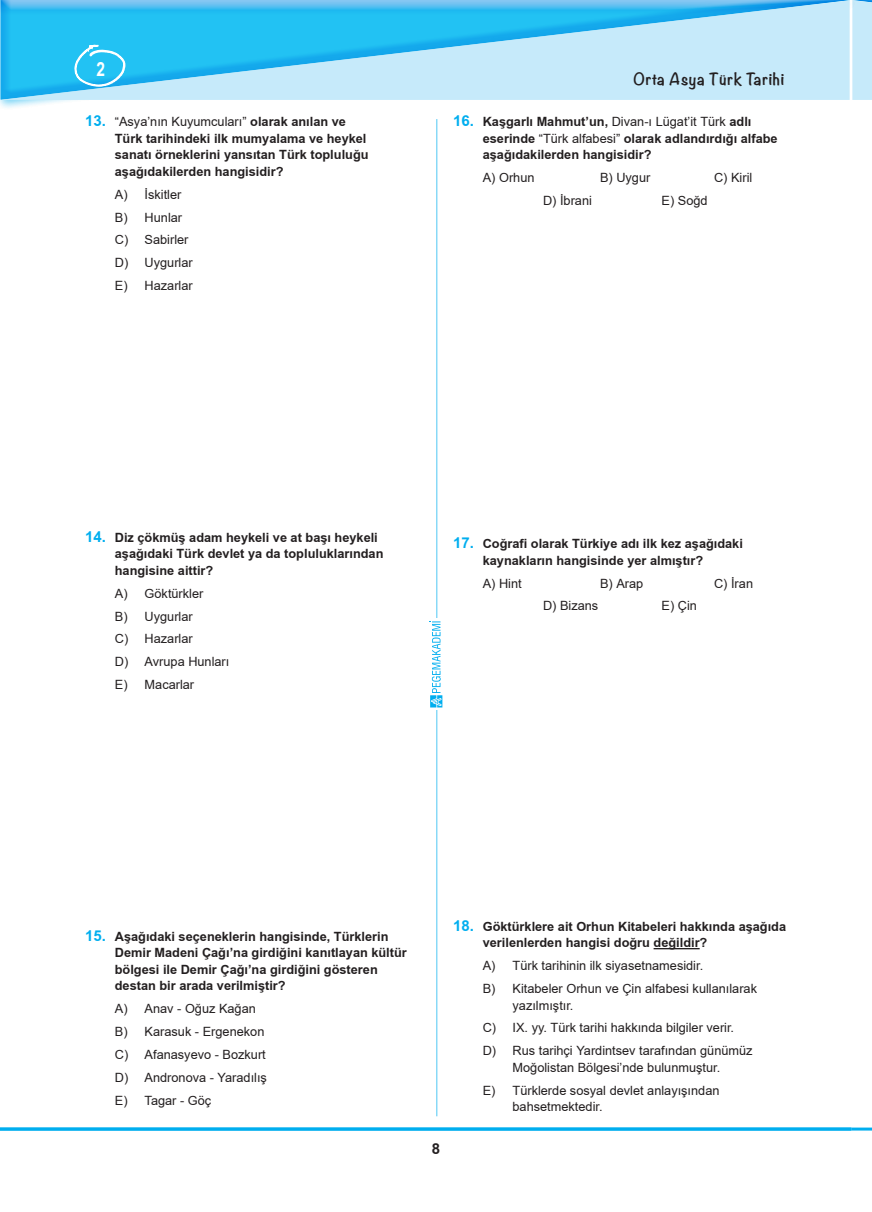
<style>
.page{position:relative;width:872px;height:1212px;background:#fff}
.page>*{position:absolute;margin:0;border:0;box-sizing:border-box;transform-origin:0 0}
.t1{font:700 19.5px "TR Arial";color:#fff;scale:.8 1}
.t2{font:700 15px "Noteworthy";letter-spacing:.04em;color:#231f20}
.t3{font:700 15px "TR Arial";color:#231f20}
.t4{font:700 12.75px/16.5px "TR Arial";color:#231f20}
.t5{font:12.75px/23px "TR Arial";color:#231f20}
.s1{font-size:15px;color:#00aeef}
.s2{font-weight:400}
</style>
<div class="page">
<svg style="left:858px;top:0;width:14px;height:100px"></svg>
<hr style="left:851px;top:1127px;width:21px;height:3px;background:#00aeef">
<div style="left:0;top:0;width:858px;height:110px;background:#00aeef;opacity:.33"></div>
<div style="left:0;top:0;width:851px;height:102px;background:#00aeef;opacity:.4"></div>
<svg style="left:0;top:0;width:849px;height:100px;background:#7ad3f5"></svg>
<hr style="left:436px;top:119px;width:1px;height:997px;background:#00aeef">
<svg style="left:430px;top:619px;width:13px;height:91px"></svg>
<svg style="left:429px;top:621px;width:13px;height:86px"></svg>
<svg style="left:74px;top:44px;width:53px;height:44px;background:#44c8f3"></svg>
<hr style="left:0;top:1127px;width:851px;height:3px;background:#00aeef">
<hr style="left:653px;top:948px;width:46px;height:1px;background:#231f20">
<h1 class="t1" style="left:96px;top:56px;width:12px">2</h1>
<p class="t4" style="left:115px;top:114px;width:255px;text-indent:-30px"><span class="s1">13.</span> <span class="s2">“Asya’nın Kuyumcuları”</span> olarak anılan ve Türk tarihindeki ilk mumyalama ve heykel sanatı örneklerini yansıtan Türk topluluğu aşağıdakilerden hangisidir?</p>
<p class="t5" style="left:115px;top:183px;width:79px">A) İskitler<br>B) Hunlar<br>C) Sabirler<br>D) Uygurlar<br>E) Hazarlar</p>
<p class="t2" style="left:633px;top:65px;width:152px">Orta Asya Türk Tarihi</p>
<p class="t4" style="left:483px;top:114px;width:296px;text-indent:-30px"><span class="s1">16.</span> Kaşgarlı Mahmut’un, <span class="s2">Divan-ı Lügat’it Türk</span> adlı eserinde <span class="s2">“Türk alfabesi”</span> olarak adlandırdığı alfabe aşağıdakilerden hangisidir?</p>
<p class="t5" style="left:483px;top:166px;width:53px">A) Orhun</p>
<p class="t5" style="left:600px;top:166px;width:52px">B) Uygur</p>
<p class="t5" style="left:714px;top:166px;width:40px">C) Kiril</p>
<p class="t5" style="left:543px;top:189px;width:50px">D) İbrani</p>
<p class="t5" style="left:661px;top:189px;width:48px">E) Soğd</p>
<p class="t4" style="left:115px;top:529px;width:270px;text-indent:-30px"><span class="s1">14.</span> Diz çökmüş adam heykeli ve at başı heykeli aşağıdaki Türk devlet ya da topluluklarından hangisine aittir?</p>
<p class="t5" style="left:115px;top:582px;width:116px">A) Göktürkler<br>B) Uygurlar<br>C) Hazarlar<br>D) Avrupa Hunları<br>E) Macarlar</p>
<p class="t4" style="left:483px;top:536px;width:262px;text-indent:-30px"><span class="s1">17.</span> Coğrafi olarak Türkiye adı ilk kez aşağıdaki kaynakların hangisinde yer almıştır?</p>
<p class="t5" style="left:483px;top:572px;width:40px">A) Hint</p>
<p class="t5" style="left:600px;top:572px;width:45px">B) Arap</p>
<p class="t5" style="left:714px;top:572px;width:40px">C) İran</p>
<p class="t5" style="left:543px;top:594px;width:57px">D) Bizans</p>
<p class="t5" style="left:661px;top:594px;width:37px">E) Çin</p>
<p class="t4" style="left:115px;top:928px;width:293px;text-indent:-30px"><span class="s1">15.</span> Aşağıdaki seçeneklerin hangisinde, Türklerin Demir Madeni Çağı’na girdiğini kanıtlayan kültür bölgesi ile Demir Çağı’na girdiğini gösteren destan bir arada verilmiştir?</p>
<p class="t5" style="left:115px;top:997px;width:154px">A) Anav - Oğuz Kağan<br>B) Karasuk - Ergenekon<br>C) Afanasyevo - Bozkurt<br>D) Andronova - Yaradılış<br>E) Tagar - Göç</p>
<p class="t3" style="left:432px;top:1138px;width:10px">8</p>
<p class="t4" style="left:483px;top:918px;width:305px;text-indent:-30px"><span class="s1">18.</span> Göktürklere ait Orhun Kitabeleri hakkında aşağıda verilenlerden hangisi doğru değildir?</p>
<p class="t5" style="left:483px;top:954px;width:276px">A) Türk tarihinin ilk siyasetnamesidir.<br>B) Kitabeler Orhun ve Çin alfabesi kullanılarak</p>
<p class="t5" style="left:483px;top:993px;width:271px;text-indent:30px">yazılmıştır.<br>C) IX. yy. Türk tarihi hakkında bilgiler verir.<br>D) Rus tarihçi Yardintsev tarafından günümüz</p>
<p class="t5" style="left:483px;top:1056px;width:239px;text-align:right">Moğolistan Bölgesi’nde bulunmuştur.<br>E) Türklerde sosyal devlet anlayışından</p>
<p class="t5" style="left:512px;top:1095px;width:92px">bahsetmektedir.</p>
</div>
